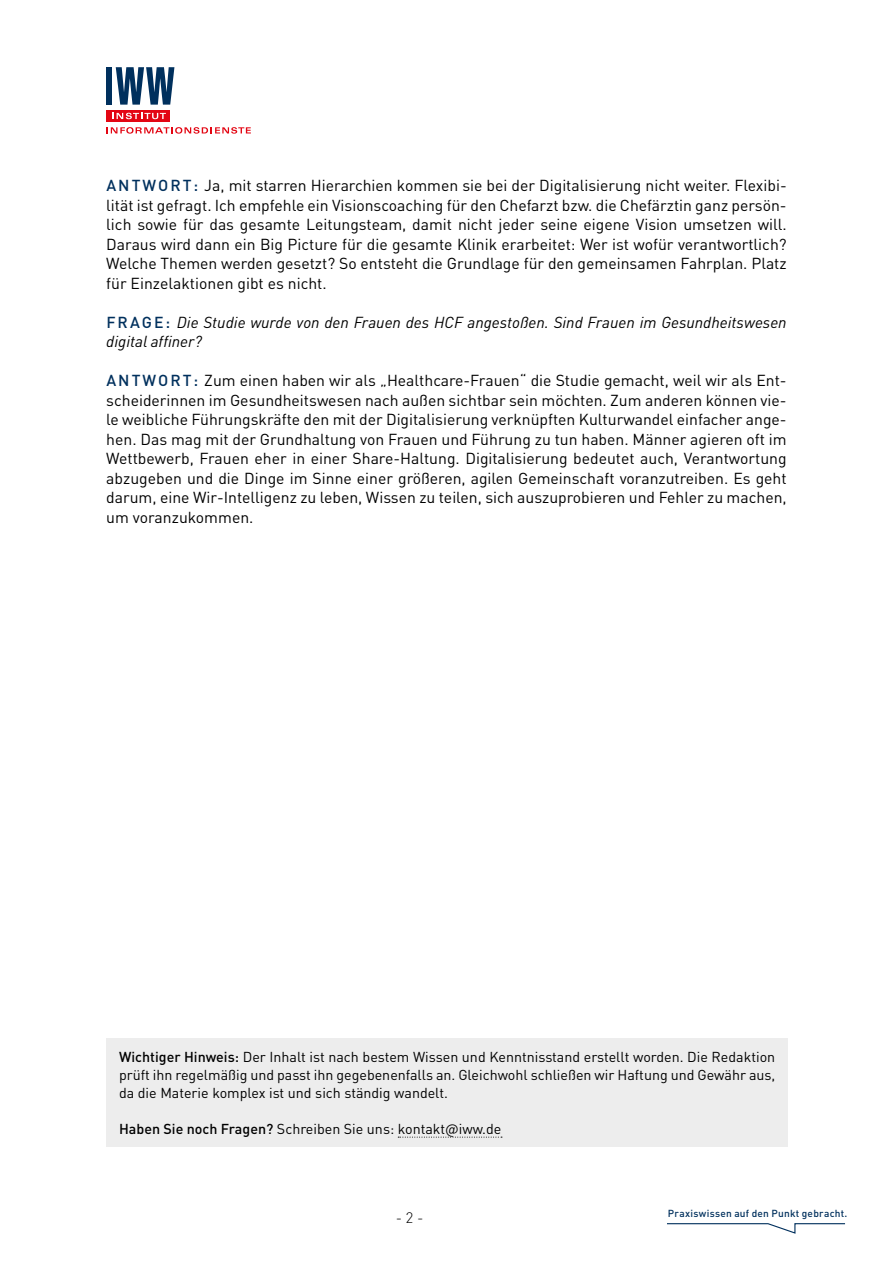
<style>
.page{position:relative;width:893px;height:1263px;background:#fff}
.page>*{position:absolute;margin:0;border:0;box-sizing:border-box;transform-origin:0 0}
.t1{font:15.75px/19.5px "DIN Pro";color:#000;text-align:justify}
.t2{font:italic 15.75px/19.5px "DIN Pro";color:#000}
.t3{font:300 15px "DIN Pro";color:#000}
.t4{font:14.25px/18px "DIN Pro";color:#000;text-align:justify}
.t5{font:500 10.2px "DIN Pro";letter-spacing:.025em;color:#00305d}
.s1{font-weight:500;color:#00305d}
.s2{font-weight:500;font-style:normal;color:#00305d}
.s3{font-weight:500}
</style>
<div class="page">
<svg style="left:106px;top:127px;width:145px;height:7px"></svg>
<div style="left:106px;top:110px;width:64px;height:12px;background:#e30613"></div>
<svg style="left:112px;top:113px;width:54px;height:6px"></svg>
<div style="left:106px;top:67px;width:6px;height:38px;background:#00305d"></div>
<svg style="left:116px;top:67px;width:58px;height:38px"></svg>
<svg style="left:667px;top:1223px;width:179px;height:11px"></svg>
<div style="left:106px;top:1038px;width:682px;height:109px;background:#ededed"></div>
<svg style="left:398px;top:1137px;width:104px;height:1px"></svg>
<p class="t1" style="left:106px;top:175px;width:682px"><span class="s1">ANTWORT:</span> Ja, mit starren Hierarchien kommen sie bei der Digitalisierung nicht weiter. Flexibi&shy;lität ist gefragt. Ich empfehle ein Visionscoaching für den Chefarzt bzw. die Chefärztin ganz persön&shy;lich sowie für das gesamte Leitungsteam, damit nicht jeder seine eigene Vision umsetzen will.<br>Daraus wird dann ein Big Picture für die gesamte Klinik erarbeitet: Wer ist wofür verantwortlich?<br>Welche Themen werden gesetzt? So entsteht die Grundlage für den gemeinsamen Fahrplan. Platz für Einzelaktionen gibt es nicht.</p>
<p class="t2" style="left:106px;top:312px;width:682px"><span class="s2">FRAGE:</span> Die Studie wurde von den Frauen des HCF angestoßen. Sind Frauen im Gesundheitswesen digital affiner?</p>
<p class="t1" style="left:106px;top:370px;width:682px"><span class="s1">ANTWORT:</span> Zum einen haben wir als „Healthcare-Frauen“ die Studie gemacht, weil wir als Ent&shy;scheiderinnen im Gesundheitswesen nach außen sichtbar sein möchten. Zum anderen können vie&shy;le weibliche Führungskräfte den mit der Digitalisierung verknüpften Kulturwandel einfacher ange&shy;hen. Das mag mit der Grundhaltung von Frauen und Führung zu tun haben. Männer agieren oft im Wettbewerb, Frauen eher in einer Share-Haltung. Digitalisierung bedeutet auch, Verantwortung abzugeben und die Dinge im Sinne einer größeren, agilen Gemeinschaft voranzutreiben. Es geht darum, eine Wir-Intelligenz zu leben, Wissen zu teilen, sich auszuprobieren und Fehler zu machen, um voranzukommen.</p>
<p class="t4" style="left:119px;top:1047px;width:658px"><span class="s3">Wichtiger Hinweis:</span> Der Inhalt ist nach bestem Wissen und Kenntnisstand erstellt worden. Die Redaktion prüft ihn regelmäßig und passt ihn gegebenenfalls an. Gleichwohl schließen wir Haftung und Gewähr aus, da die Materie komplex ist und sich ständig wandelt.</p>
<p class="t4" style="left:119px;top:1119px;width:384px"><span class="s3">Haben Sie noch Fragen?</span> Schreiben Sie uns: kontakt@iww.de</p>
<p class="t3" style="left:396px;top:1208px;width:29px">- 2 -</p>
<p class="t5" style="left:668px;top:1206px;width:181px">Praxiswissen auf den Punkt gebracht.</p>
</div>
